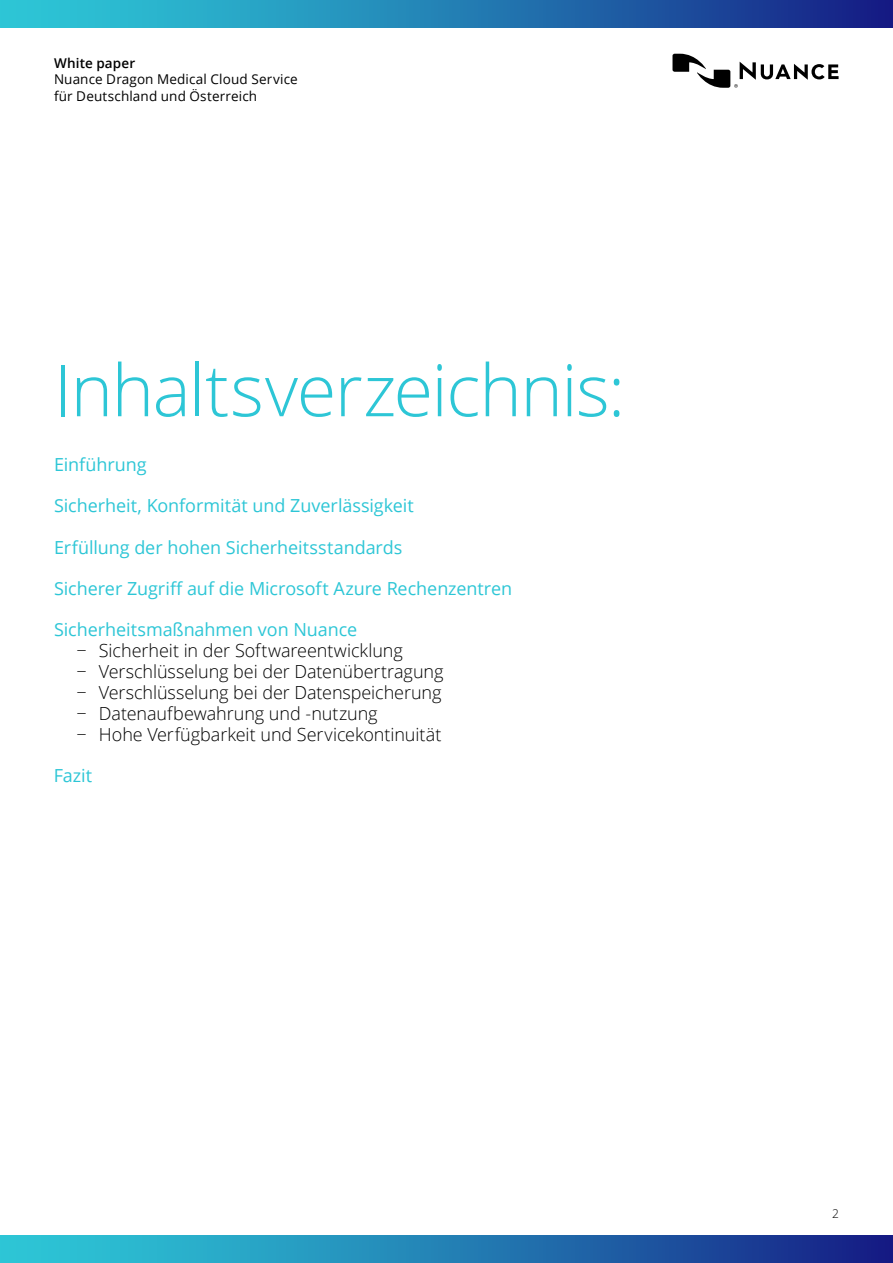
<style>
.page{position:relative;width:893px;height:1263px;background:#fff}
.page>*{position:absolute;margin:0;border:0;box-sizing:border-box;transform-origin:0 0}
.t1{font:300 72px "Open Sans";letter-spacing:-.02em;color:#2dc6d6}
.t2{font:300 18px/21px "Open Sans";letter-spacing:-.005em;color:#000}
.t3{font:18px "Open Sans";letter-spacing:-.005em;color:#2dc6d6}
.t4{font:13.5px/16.5px "Open Sans";letter-spacing:.01em;color:#000}
.t5{font:600 13.5px "Open Sans";letter-spacing:.01em;color:#000}
.t6{font:300 12px "Open Sans";color:#000}
</style>
<div class="page">
<div style="left:0;top:1236px;width:893px;height:27px;background:linear-gradient(to right,#2fd4dd,#162287)"></div>
<svg style="left:672px;top:54px;width:167px;height:34px"></svg>
<div style="left:0;top:0;width:893px;height:27px;background:linear-gradient(to right,#2fd4dd,#162287)"></div>
<p class="t5" style="left:54px;top:54px;width:83px">White paper</p>
<p class="t4" style="left:54px;top:71px;width:245px">Nuance Dragon Medical Cloud Service für Deutschland und Österreich</p>
<h1 class="t1" style="left:54px;top:341px;width:573px">Inhaltsverzeichnis:</h1>
<p class="t3" style="left:54px;top:452px;width:94px">Einführung</p>
<p class="t3" style="left:54px;top:493px;width:361px">Sicherheit, Konformität und Zuverlässigkeit</p>
<p class="t3" style="left:54px;top:535px;width:350px">Erfüllung der hohen Sicherheitsstandards</p>
<p class="t3" style="left:54px;top:576px;width:460px">Sicherer Zugriff auf die Microsoft Azure Rechenzentren</p>
<p class="t3" style="left:54px;top:617px;width:305px">Sicherheitsmaßnahmen von Nuance</p>
<p class="t2" style="left:76px;top:639px;width:368px">− Sicherheit in der Softwareentwicklung<br>− Verschlüsselung bei der Datenübertragung − Verschlüsselung bei der Datenspeicherung − Datenaufbewahrung und -nutzung<br>− Hohe Verfügbarkeit und Servicekontinuität</p>
<p class="t3" style="left:54px;top:763px;width:40px">Fazit</p>
<p class="t6" style="left:832px;top:1205px;width:8px">2</p>
</div>
